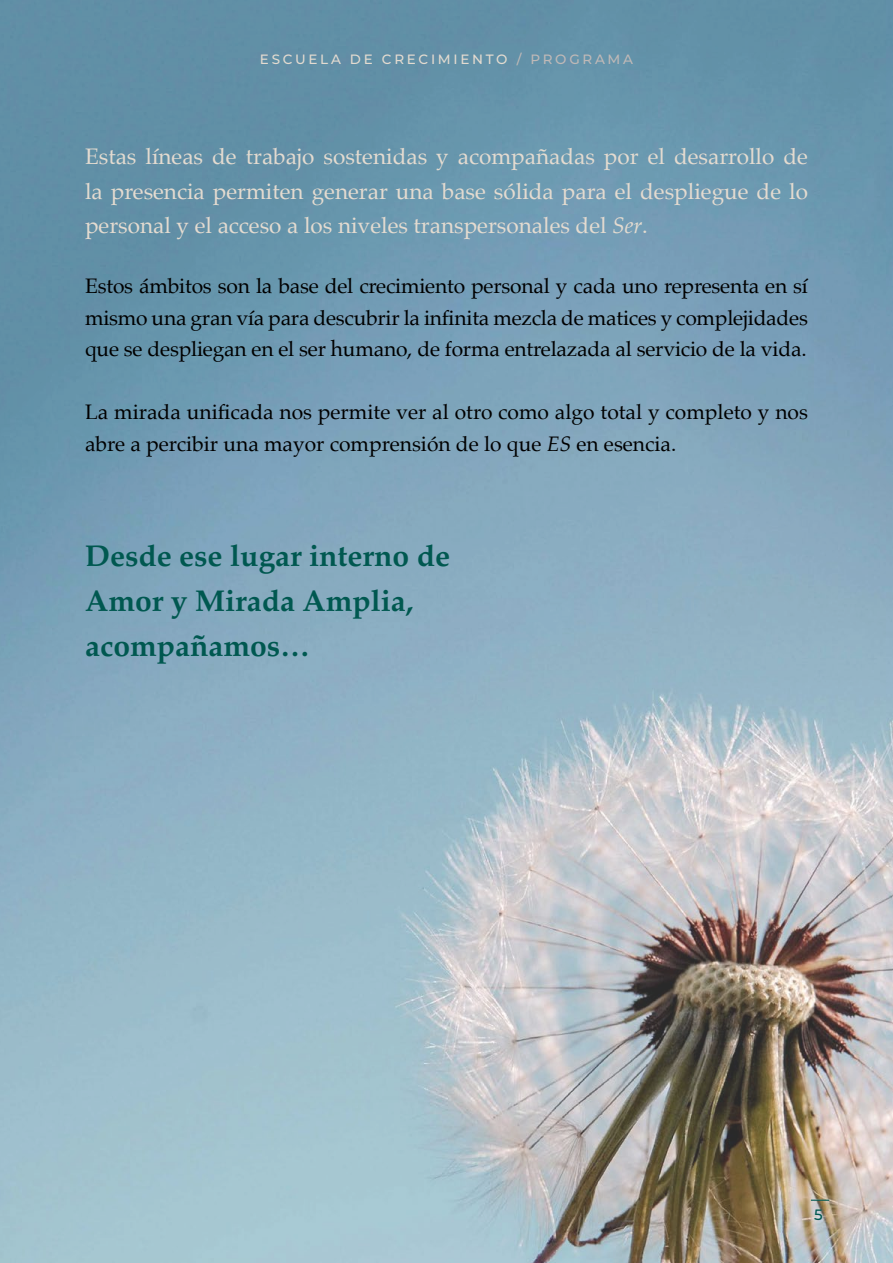
<style>
.page{position:relative;width:893px;height:1263px;background:#fff}
.page>*{position:absolute;margin:0;border:0;box-sizing:border-box;transform-origin:0 0}
.t1{font:700 30px/45px "Palatino";color:#005850}
.t2{font:22.5px/34.5px "Palatino";color:#e4dbd0;text-align:justify}
.t3{font:21px/31.5px "Palatino";color:#000;text-align:justify}
.t4{font:500 15px "Montserrat";color:#005850}
.t5{font:500 13.5px "Montserrat";letter-spacing:.2em;color:#e4dbd0}
.s1{color:#c0b9b7}
.s2{font-style:italic}
</style>
<div class="page">
<img style="left:0;top:0;width:893px;height:1263px">
<svg style="left:811px;top:1199px;width:18px;height:2px"></svg>
<p class="t5" style="left:260px;top:50px;width:375px">ESCUELA DE CRECIMIENTO <span class="s1">/ PROGRAMA</span></p>
<p class="t2" style="left:85px;top:139px;width:724px">Estas líneas de trabajo sostenidas y acompañadas por el desarrollo de la presencia permiten generar una base sólida para el despliegue de lo personal y el acceso a los niveles transpersonales del <span class="s2">Ser</span>.</p>
<p class="t3" style="left:85px;top:270px;width:724px">Estos ámbitos son la base del crecimiento personal y cada uno representa en sí mismo una gran vía para descubrir la infinita mezcla de matices y complejidades que se despliegan en el ser humano, de forma entrelazada al servicio de la vida.</p>
<p class="t3" style="left:85px;top:396px;width:724px">La mirada unificada nos permite ver al otro como algo total y completo y nos abre a percibir una mayor comprensión de lo que <span class="s2">ES</span> en esencia.</p>
<h1 class="t1" style="left:85px;top:532px;width:366px">Desde ese lugar interno de<br>Amor y Mirada Amplia, acompañamos…</h1>
<p class="t4" style="left:814px;top:1204px;width:10px">5</p>
</div>
